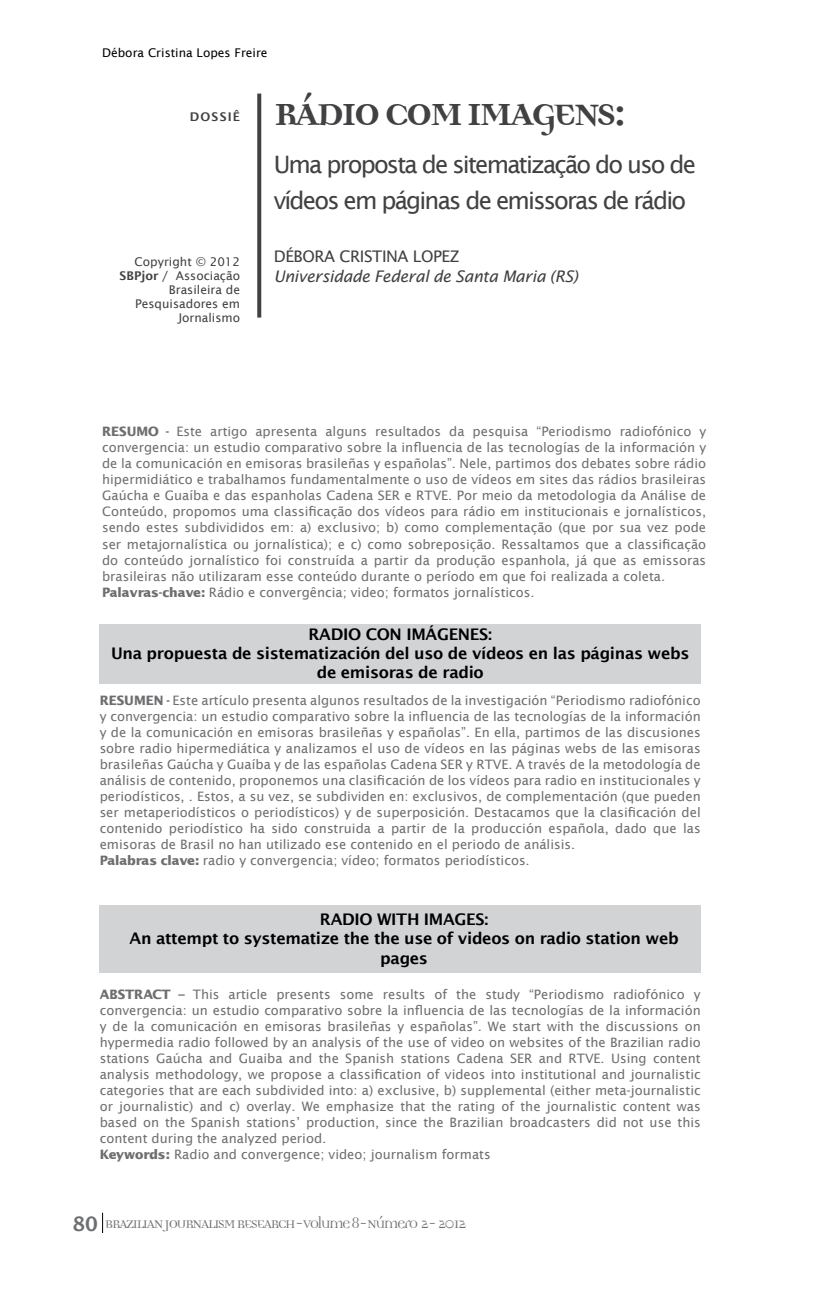
<style>
.page{position:relative;width:828px;height:1293px;background:#fff}
.page>*{position:absolute;margin:0;border:0;box-sizing:border-box;transform-origin:0 0}
.t1{font:700 48px "Democratica";letter-spacing:-.075em;color:#414042}
.t2{font:24px/36px "Lucida Sans";letter-spacing:-.075em;color:#414042}
.t3{font:18px "Democratica";letter-spacing:-.1em;color:#6d6e71}
.t4{font:600 16px/19.2px "Lucida Sans";letter-spacing:-.02em;color:#000;text-align:center}
.t5{font:italic 16px "Lucida Sans";letter-spacing:-.025em;color:#414042}
.t6{font:16px "Lucida Sans";letter-spacing:-.025em;color:#414042}
.t7{font:13px/16px "Lucida Sans";color:#6d6e71;text-align:justify}
.t8{font:12px/14px "Lucida Sans";color:#414042;text-align:right}
.t9{font:12px "Lucida Sans";color:#000}
.t10{font:600 12px "Lucida Sans";color:#414042}
.s1{font-weight:600}
.s2{font-weight:700}
.s3{font-family:"Lucida Sans";font-weight:600;font-size:20px}
</style>
<div class="page">
<svg style="left:102px;top:1212px;width:1px;height:21px"></svg>
<div style="left:100px;top:625px;width:601px;height:59px;background:#d1d3d4"></div>
<svg style="left:257px;top:94px;width:4px;height:223px"></svg>
<div style="left:100px;top:905px;width:601px;height:68px;background:#d1d3d4"></div>
<p class="t9" style="left:102px;top:46px;width:167px">Débora Cristina Lopes Freire</p>
<p class="t10" style="left:190px;top:109px;width:52px">Dossiê</p>
<p class="t8" style="left:120px;top:254px;width:122px">Copyright © 2012<br><span class="s1">SBPjor</span> / Associação<br>Brasileira de<br>Pesquisadores em<br>Jornalismo</p>
<h1 class="t1" style="left:274px;top:90px;width:354px">RÁDIO COM IMAGENS:</h1>
<h2 class="t2" style="left:274px;top:146px;width:424px">Uma proposta de sitematização do uso de vídeos em páginas de emissoras de rádio</h2>
<p class="t6" style="left:274px;top:247px;width:187px">Débora c ristina lopez</p>
<p class="t5" style="left:274px;top:267px;width:306px">Universidade Federal de Santa Maria (RS)</p>
<p class="t7" style="left:102px;top:424px;width:605px"><span class="s2">RESUMO -</span> Este artigo apresenta alguns resultados da pesquisa “Periodismo radiofónico y convergencia: un estudio comparativo sobre la influencia de las tecnologías de la información y de la comunicación en emisoras brasileñas y españolas”. Nele, partimos dos debates sobre rádio hipermidiático e trabalhamos fundamentalmente o uso de vídeos em sites das rádios brasileiras Gaúcha e Guaíba e das espanholas Cadena SER</p>
<p class="t7" style="left:102px;top:488px;width:605px;text-align:left;text-indent:302px">e RTVE. Por meio da metodologia da Análise de Conteúdo, propomos uma classificação dos vídeos para rádio em institucionais e jornalísticos, sendo estes subdivididos em: a) exclusivo; b) como complementação (que por sua vez pode ser metajornalística ou jornalística); e c) como sobreposição. Ressaltamos que a classificação do conteúdo jornalístico foi construída a partir da produção espanhola, já que as emissoras brasileiras não utilizaram esse conteúdo durante o período em que foi realizada a coleta.<br><span class="s2">Palavras-chave:</span> Rádio e convergência; video; formatos jornalísticos.</p>
<p class="t4" style="left:111px;top:624px;width:580px">RADIO CON I MÁGENES:<br>Una propuesta de sistematización del uso de vídeos en las páginas webs de emisoras de radio</p>
<p class="t7" style="left:100px;top:692px;width:602px"><span class="s2">RESUMEN -</span> Este artículo presenta algunos resultados de la investigación “Periodismo radiofónico y convergencia: un estudio comparativo sobre la influencia de las tecnologías de la información y de la comunicación en emisoras brasileñas y españolas”. En ella, partimos de las discusiones sobre radio hipermediática y analizamos el uso de vídeos en las páginas webs de las emisoras brasileñas Gaúcha y Guaíba y de las españolas Cadena SER</p>
<p class="t7" style="left:100px;top:756px;width:602px;text-align:left;text-indent:366px">y RTVE. A través de la metodología de análisis de contenido, proponemos una clasificación de los vídeos para radio en institucionales y periodísticos, . Estos, a su vez, se subdividen en: exclusivos, de complementación (que pueden ser metaperiodísticos o periodísticos) y de superposición. Destacamos que la clasificación del contenido periodístico ha sido construida a partir de la producción española, dado que las emisoras de Brasil no han utilizado ese contenido en el periodo de análisis.<br><span class="s2">Palabras clave:</span> radio y convergencia; vídeo; formatos periodísticos.</p>
<p class="t4" style="left:130px;top:910px;width:550px">RADIO WITH I MAGES:<br>An attempt to systematize the the use of videos on radio station web pages</p>
<p class="t7" style="left:100px;top:986px;width:602px"><span class="s2">ABSTRACT –</span> This article presents some results of the study “Periodismo radiofónico y convergencia: un estudio comparativo sobre la influencia de las tecnologías de la información y de la comunicación en emisoras brasileñas y españolas”. We start with the discussions on hypermedia radio followed by an analysis of the use of video on websites of the Brazilian radio stations Gaúcha and Guaiba and the Spanish stations Cadena SER</p>
<p class="t7" style="left:100px;top:1050px;width:602px;text-align:left;text-indent:439px">and RTVE. Using content analysis methodology, we propose a classification of videos into institutional and journalistic categories that are each subdivided into: a) exclusive, b) supplemental (either meta-journalistic or journalistic) and c) overlay. We emphasize that the rating of the journalistic content was based on the Spanish stations’ production, since the Brazilian broadcasters did not use this content during the analyzed period.<br><span class="s2">Keywords:</span> Radio and convergence; video; journalism formats</p>
<h3 class="t3" style="left:73px;top:1214px;width:396px"><span class="s3">80</span> BRAZILIAN JOURNALISM RESEARCH - Volume 8 - Número 2 - 2012</h3>
</div>
